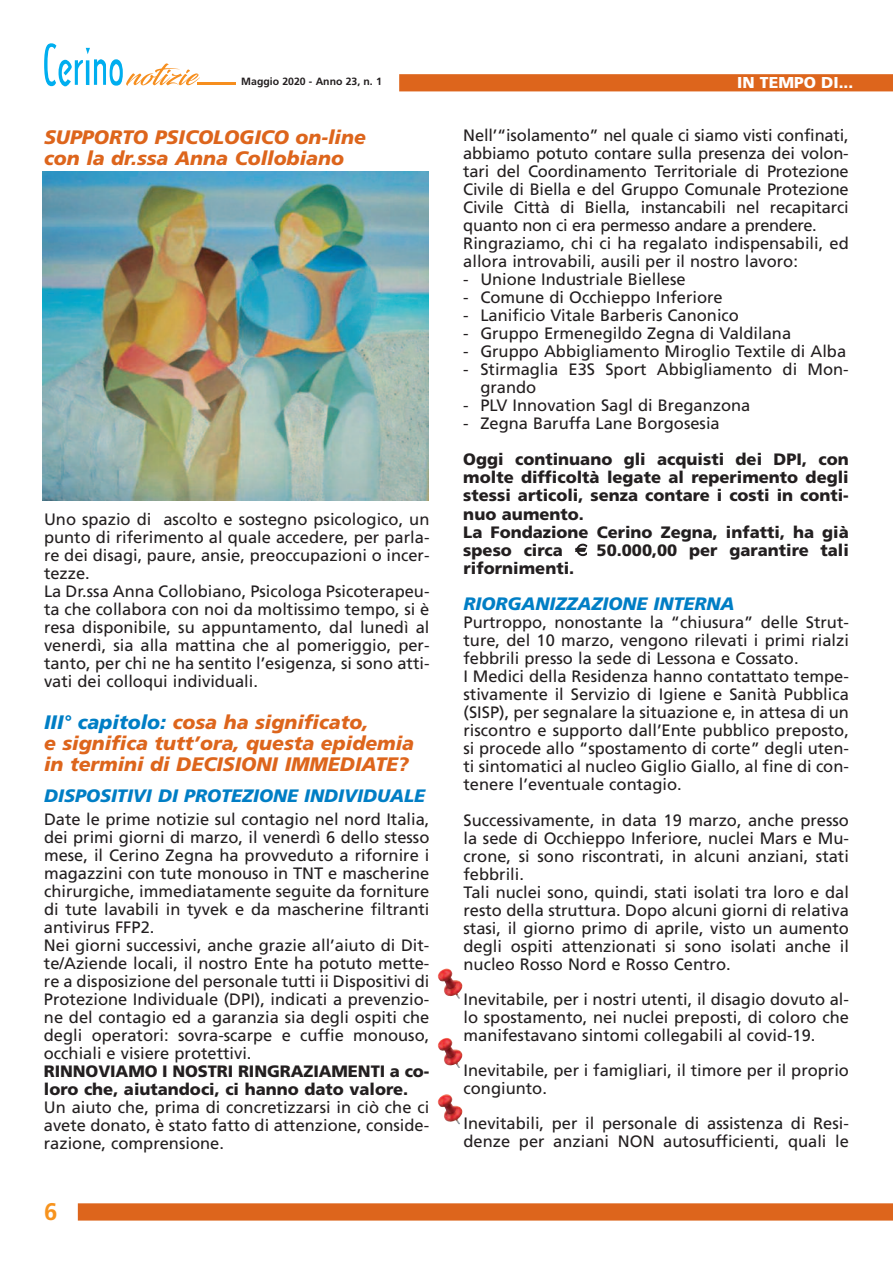
<style>
.page{position:relative;width:893px;height:1263px;background:#fff}
.page>*{position:absolute;margin:0;border:0;box-sizing:border-box;transform-origin:0 0}
.t1{font:700 24px "Frutiger";color:#f7931d}
.t2{font:italic 900 19.5px/21px "Frutiger";color:#dd651c}
.t3{font:italic 900 18px "Frutiger";color:#007ec5}
.t4{font:16.5px/18px "Frutiger";color:#231f20}
.t5{font:900 16.5px/18px "Frutiger";color:#231f20}
.t6{font:900 15.75px "Frutiger";color:#fff}
.t7{font:700 10.5px "Frutiger";color:#231f20}
.s1{color:#007ec5}
</style>
<div class="page">
<svg style="left:44px;top:43px;width:156px;height:43px"></svg>
<hr style="left:197px;top:82px;width:39px;height:3px;background:#f68e1e">
<div style="left:78px;top:1203px;width:815px;height:17px;background:#dd651c"></div>
<div style="left:399px;top:74px;width:494px;height:17px;background:#dd651c"></div>
<img style="left:43px;top:172px;width:385px;height:328px">
<img style="left:444px;top:980px;width:18px;height:19px">
<img style="left:444px;top:1049px;width:18px;height:19px">
<img style="left:444px;top:1106px;width:18px;height:18px">
<p class="t7" style="left:241px;top:77px;width:142px">Maggio 2020 - Anno 23, n. 1</p>
<p class="t2" style="left:44px;top:128px;width:323px">SUPPORTO PSICOLOGICO on-line con la dr.ssa Anna Collobiano</p>
<p class="t4" style="left:44px;top:511px;width:387px">Uno spazio di ascolto e sostegno psicologico, un punto di riferimento al quale accedere, per parla&shy;re dei disagi, paure, ansie, preoccupazioni o incer&shy;tezze.<br>La Dr.ssa Anna Collobiano, Psicologa Psicoterapeu&shy;ta che collabora con noi da moltissimo tempo, si è resa disponibile, su appuntamento, dal lunedì al venerdì, sia alla mattina che al pomeriggio, per&shy;tanto, per chi ne ha sentito l’esigenza, si sono atti&shy;vati dei colloqui individuali.</p>
<p class="t2" style="left:44px;top:713px;width:372px"><span class="s1">III° capitolo:</span> cosa ha significato,<br>e significa tutt’ora, questa epidemia in termini di DECISIONI IMMEDIATE?</p>
<p class="t3" style="left:44px;top:789px;width:383px">DISPOSITIVI DI PROTEZIONE INDIVIDUALE</p>
<p class="t4" style="left:44px;top:811px;width:387px">Date le prime notizie sul contagio nel nord Italia, dei primi giorni di marzo, il venerdì 6 dello stesso mese, il Cerino Zegna ha provveduto a rifornire i magazzini con tute monouso in TNT e mascherine chirurgiche, immediatamente seguite da forniture di tute lavabili in tyvek e da mascherine filtranti antivirus FFP2.<br>Nei giorni successivi, anche grazie all’aiuto di Dit&shy;te/Aziende locali, il nostro Ente ha potuto mette&shy;re a disposizione del personale tutti ii Dispositivi di Protezione Individuale (DPI), indicati a prevenzio&shy;ne del contagio ed a garanzia sia degli ospiti che degli operatori: sovra-scarpe e cuffie monouso, occhiali e visiere protettivi.</p>
<p class="t5" style="left:44px;top:1063px;width:387px">RINNOVIAMO I NOSTRI RINGRAZIAMENTI a co&shy;loro che, aiutandoci, ci hanno dato valore.</p>
<p class="t4" style="left:44px;top:1099px;width:387px;text-align:justify">Un aiuto che, prima di concretizzarsi in ciò che ci avete donato, è stato fatto di attenzione, conside&shy;razione, comprensione.</p>
<h1 class="t1" style="left:44px;top:1202px;width:15px">6</h1>
<p class="t6" style="left:737px;top:76px;width:118px">IN TEMPO DI...</p>
<p class="t4" style="left:463px;top:128px;width:387px">Nell’“isolamento” nel quale ci siamo visti confinati, abbiamo potuto contare sulla presenza dei volon&shy;tari del Coordinamento Territoriale di Protezione Civile di Biella e del Gruppo Comunale Protezione Civile Città di Biella, instancabili nel recapitarci quanto non ci era permesso andare a prendere.<br>Ringraziamo, chi ci ha regalato indispensabili, ed allora introvabili, ausili per il nostro lavoro:</p>
<p class="t4" style="left:463px;top:272px;width:224px">- Unione Industriale Biellese</p>
<p class="t4" style="left:463px;top:290px;width:261px">- Comune di Occhieppo Inferiore</p>
<p class="t4" style="left:463px;top:308px;width:277px">- Lanificio Vitale Barberis Canonico</p>
<p class="t4" style="left:463px;top:326px;width:329px">- Gruppo Ermenegildo Zegna di Valdilana</p>
<p class="t4" style="left:463px;top:344px;width:384px">- Gruppo Abbigliamento Miroglio Textile di Alba</p>
<p class="t4" style="left:480px;top:362px;width:370px;text-indent:-17px">- Stirmaglia E3S Sport Abbigliamento di Mon&shy;grando</p>
<p class="t4" style="left:463px;top:398px;width:289px">- PLV Innovation Sagl di Breganzona</p>
<p class="t4" style="left:463px;top:416px;width:258px">- Zegna Baruffa Lane Borgosesia</p>
<p class="t5" style="left:463px;top:452px;width:387px">Oggi continuano gli acquisti dei DPI, con molte difficoltà legate al reperimento degli stessi articoli, senza contare i costi in conti&shy;nuo aumento.<br>La Fondazione Cerino Zegna, infatti, ha già speso circa</p>
<p class="t5" style="left:597px;top:542px;width:254px">50.000,00 per garantire tali</p>
<p class="t5" style="left:463px;top:560px;width:112px">rifornimenti.</p>
<p class="t3" style="left:463px;top:596px;width:273px">RIORGANIZZAZIONE INTERNA</p>
<p class="t4" style="left:463px;top:614px;width:387px">Purtroppo, nonostante la “chiusura” delle Strut&shy;ture, del 10 marzo, vengono rilevati i primi rialzi febbrili presso la sede di Lessona e Cossato.<br>I Medici della Residenza hanno contattato tempe&shy;stivamente il Servizio di Igiene e Sanità Pubblica (SISP), per segnalare la situazione e, in attesa di un riscontro e supporto dall’Ente pubblico preposto, si procede allo “spostamento di corte” degli uten&shy;ti sintomatici al nucleo Giglio Giallo, al fine di con&shy;tenere l’eventuale contagio.</p>
<p class="t4" style="left:463px;top:812px;width:387px">Successivamente, in data 19 marzo, anche presso la sede di Occhieppo Inferiore, nuclei Mars e Mu&shy;crone, si sono riscontrati, in alcuni anziani, stati febbrili.<br>Tali nuclei sono, quindi, stati isolati tra loro e dal resto della struttura. Dopo alcuni giorni di relativa stasi, il giorno primo di aprile, visto un aumento degli ospiti attenzionati si sono isolati anche il nucleo Rosso Nord e Rosso Centro.</p>
<p class="t4" style="left:463px;top:991px;width:387px;text-align:justify">Inevitabile, per i nostri utenti, il disagio dovuto al&shy;lo spostamento, nei nuclei preposti, di coloro che manifestavano sintomi collegabili al covid-19.</p>
<p class="t4" style="left:463px;top:1062px;width:387px">Inevitabile, per i famigliari, il timore per il proprio congiunto.</p>
<p class="t4" style="left:463px;top:1115px;width:387px">Inevitabili, per il personale di assistenza di Resi&shy;denze per anziani NON autosufficienti, quali le</p>
</div>
